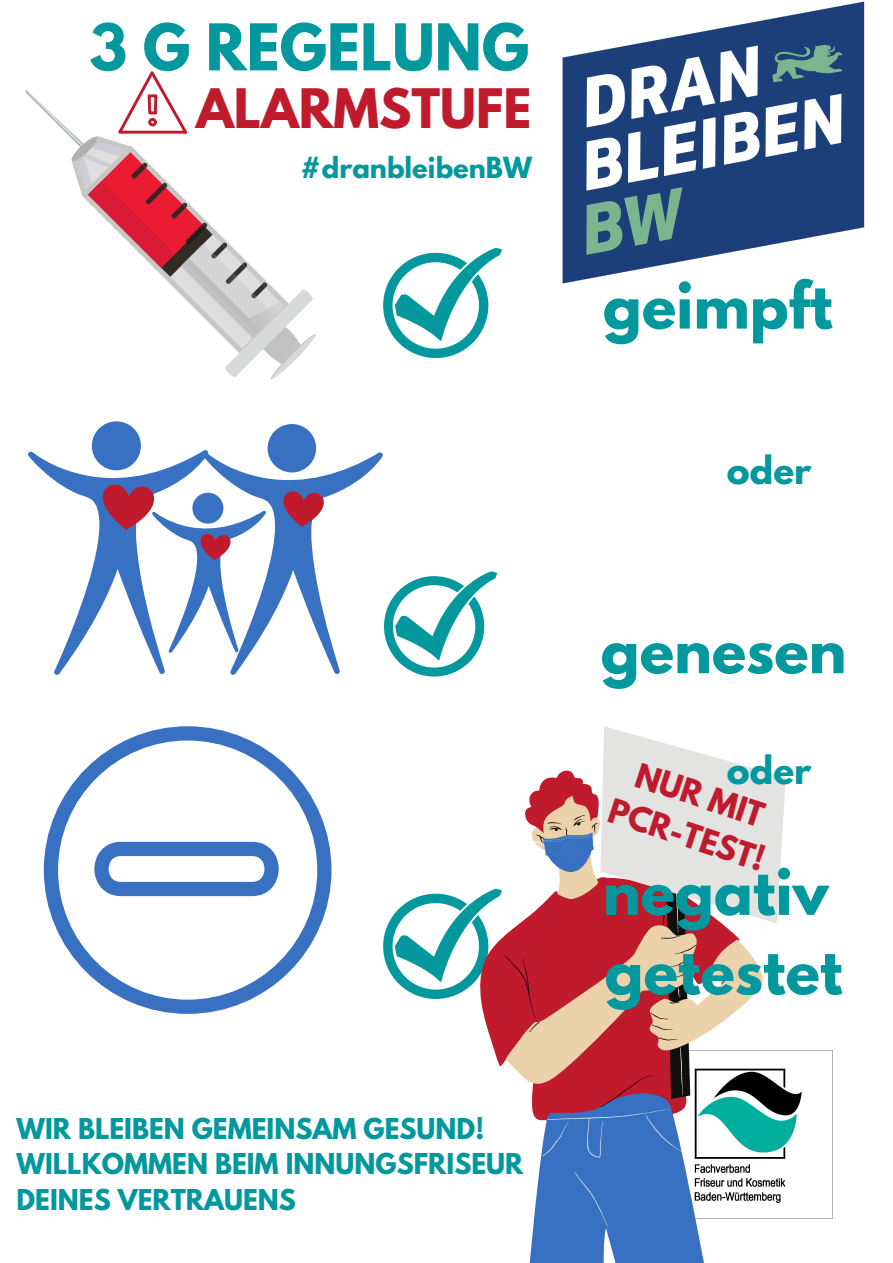
<style>
.page{position:relative;width:893px;height:1263px;background:#fff}
.page>*{position:absolute;margin:0;border:0;box-sizing:border-box;transform-origin:0 0}
.t1{font:700 57px "League Spartan";color:#03989e}
.t2{font:700 48.22px "League Spartan";color:#bf1b2c}
.t3{font:700 34.58px "League Spartan";color:#03989e}
.t4{font:700 30.22px "League Spartan";color:#bf1b2c}
.t5{font:700 25.8px "League Spartan";color:#03989e}
.t6{font:700 25.5px "League Spartan";color:#03989e}
</style>
<div class="page">
<div style="left:92px;top:421px;width:49px;height:49px;background:#3871c1;border-radius:50%"></div>
<div style="left:267px;top:424px;width:49px;height:49px;background:#3871c1;border-radius:50%"></div>
<svg style="left:44px;top:726px;width:287px;height:288px"></svg>
<svg style="left:94px;top:842px;width:185px;height:54px"></svg>
<svg style="left:383px;top:248px;width:119px;height:110px"></svg>
<svg style="left:28px;top:449px;width:469px;height:227px"></svg>
<svg style="left:383px;top:893px;width:90px;height:106px"></svg>
<img style="left:562px;top:1px;width:303px;height:283px">
<svg style="left:477px;top:888px;width:324px;height:331px"></svg>
<svg style="left:523px;top:726px;width:263px;height:537px"></svg>
<svg style="left:26px;top:71px;width:290px;height:308px"></svg>
<p class="t1" style="left:89px;top:19px;width:441px">3 G REGELUNG</p>
<p class="t2" style="left:196px;top:85px;width:337px">ALARMSTUFE</p>
<p class="t5" style="left:300px;top:155px;width:233px">#dranbleibenBW</p>
<p class="t6" style="left:17px;top:1116px;width:469px">WIR BLEIBEN GEMEINSAM GESUND!</p>
<p class="t6" style="left:17px;top:1151px;width:508px">WILLKOMMEN BEIM INNUNGSFRISEUR</p>
<p class="t6" style="left:17px;top:1187px;width:281px">DEINES VERTRAUENS</p>
<p class="t1" style="left:603px;top:277px;width:231px">geimpft</p>
<p class="t3" style="left:727px;top:453px;width:86px">oder</p>
<p class="t1" style="left:601px;top:622px;width:247px">genesen</p>
<p class="t3" style="left:727px;top:752px;width:86px">oder</p>
<p class="t4" style="left:641px;top:760px;width:135px;rotate:18deg">NUR MIT</p>
<p class="t4" style="left:614px;top:795px;width:164px;rotate:18deg">PCR-TEST!</p>
<p class="t1" style="left:603px;top:863px;width:227px">negativ</p>
<p class="t1" style="left:604px;top:943px;width:239px">getestet</p>
</div>
